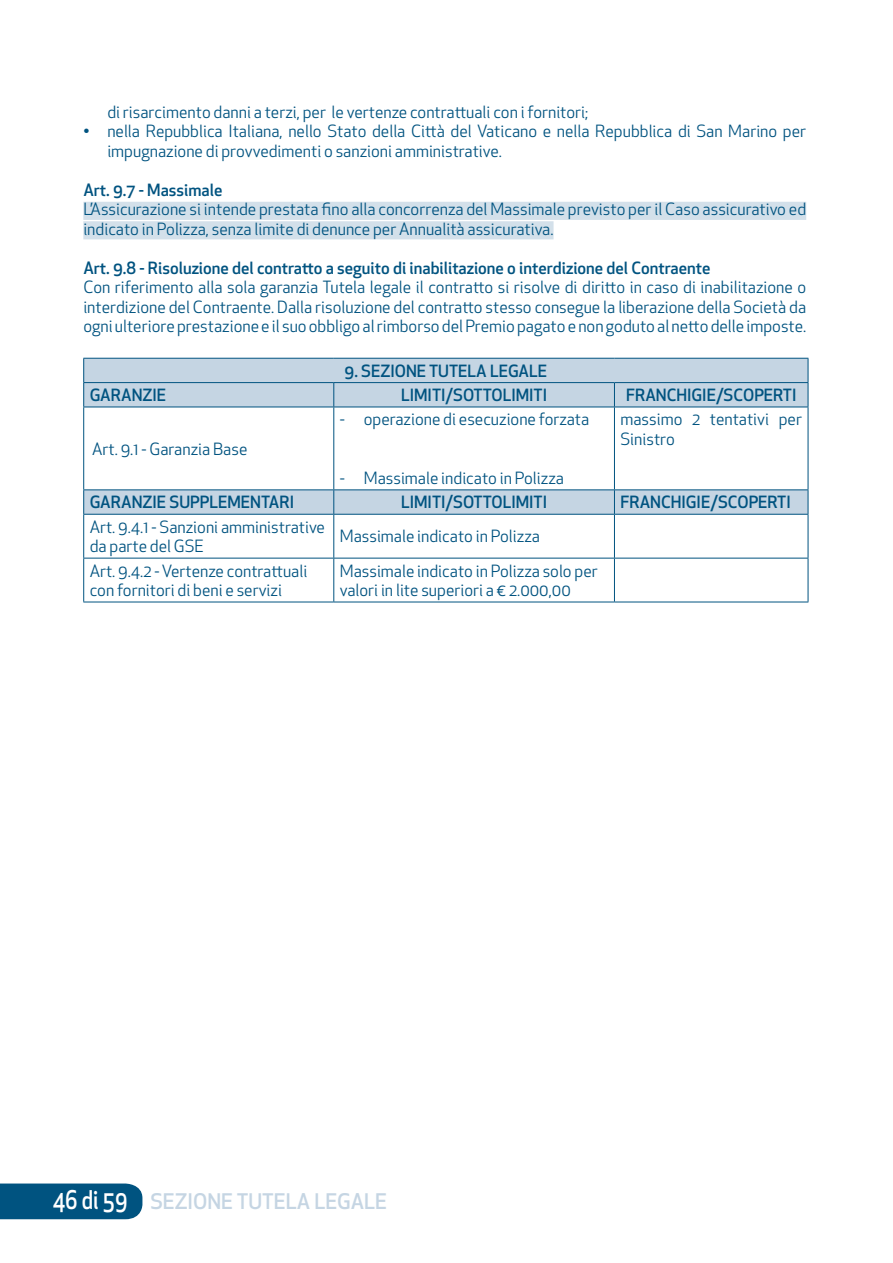
<style>
.page{position:relative;width:893px;height:1263px;background:#fff}
.page>*{position:absolute;margin:0;border:0;box-sizing:border-box;transform-origin:0 0}
.t1{font:500 25.2px "Apex New";color:#fff;scale:.83 1}
.t2{font:500 21px "Apex New";color:#c5d5e3}
.paragrafo_tabulazione{font:16.5px/19.5px "Apex New";color:#005380}
.t3{font:500 16.5px "Apex New";color:#005380}
</style>
<div class="page">
<div style="left:0;top:1183px;width:142px;height:36px;background:#005380"></div>
<div style="left:83px;top:202px;width:723px;height:18px;background:#d3e0ea"></div>
<div style="left:83px;top:221px;width:471px;height:18px;background:#d3e0ea"></div>
<svg style="left:84px;top:359px;width:724px;height:155px"></svg>
<hr style="left:83px;top:407px;width:251px;height:1px;background:#005380">
<hr style="left:83px;top:407px;width:1px;height:82px;background:#005380">
<hr style="left:83px;top:489px;width:251px;height:1px;background:#005380">
<hr style="left:334px;top:407px;width:280px;height:1px;background:#005380">
<hr style="left:333px;top:407px;width:1px;height:82px;background:#005380">
<hr style="left:614px;top:407px;width:194px;height:1px;background:#005380">
<hr style="left:614px;top:407px;width:1px;height:82px;background:#005380">
<hr style="left:808px;top:407px;width:1px;height:82px;background:#005380">
<hr style="left:334px;top:489px;width:280px;height:1px;background:#005380">
<hr style="left:614px;top:489px;width:194px;height:1px;background:#005380">
<hr style="left:83px;top:358px;width:251px;height:1px;background:#005380">
<hr style="left:334px;top:358px;width:280px;height:1px;background:#005380">
<hr style="left:614px;top:358px;width:194px;height:1px;background:#005380">
<hr style="left:83px;top:382px;width:251px;height:1px;background:#005380">
<svg style="left:83px;top:359px;width:1px;height:48px"></svg>
<hr style="left:334px;top:382px;width:280px;height:1px;background:#005380">
<svg style="left:333px;top:383px;width:1px;height:24px"></svg>
<hr style="left:614px;top:382px;width:194px;height:1px;background:#005380">
<svg style="left:614px;top:383px;width:1px;height:24px"></svg>
<svg style="left:808px;top:359px;width:1px;height:48px"></svg>
<svg style="left:83px;top:490px;width:1px;height:24px"></svg>
<svg style="left:333px;top:490px;width:1px;height:24px"></svg>
<svg style="left:614px;top:490px;width:1px;height:24px"></svg>
<svg style="left:808px;top:490px;width:1px;height:24px"></svg>
<hr style="left:83px;top:514px;width:251px;height:1px;background:#005380">
<hr style="left:83px;top:515px;width:1px;height:43px;background:#005380">
<hr style="left:334px;top:514px;width:280px;height:1px;background:#005380">
<hr style="left:333px;top:515px;width:1px;height:43px;background:#005380">
<hr style="left:614px;top:514px;width:194px;height:1px;background:#005380">
<hr style="left:614px;top:515px;width:1px;height:43px;background:#005380">
<hr style="left:808px;top:515px;width:1px;height:43px;background:#005380">
<hr style="left:83px;top:558px;width:251px;height:1px;background:#005380">
<hr style="left:83px;top:558px;width:1px;height:44px;background:#005380">
<hr style="left:334px;top:558px;width:280px;height:1px;background:#005380">
<hr style="left:333px;top:558px;width:1px;height:44px;background:#005380">
<hr style="left:614px;top:558px;width:194px;height:1px;background:#005380">
<hr style="left:614px;top:558px;width:1px;height:44px;background:#005380">
<hr style="left:808px;top:558px;width:1px;height:44px;background:#005380">
<hr style="left:83px;top:602px;width:251px;height:1px;background:#005380">
<hr style="left:334px;top:602px;width:280px;height:1px;background:#005380">
<hr style="left:614px;top:602px;width:194px;height:1px;background:#005380">
<p class="paragrafo_tabulazione" style="left:107px;top:102px;width:482px">di risarcimento danni a terzi, per le vertenze contrattuali con i fornitori;</p>
<p class="paragrafo_tabulazione" style="left:107px;top:121px;width:700px;text-indent:-24px">• nella Repubblica Italiana, nello Stato della Città del Vaticano e nella Repubblica di San Marino per impugnazione di provvedimenti o sanzioni amministrative.</p>
<p class="t3" style="left:83px;top:179px;width:141px">Art. 9.7 - Massimale</p>
<p class="paragrafo_tabulazione" style="left:83px;top:200px;width:724px">L’Assicurazione si intende prestata fino alla concorrenza del Massimale previsto per il Caso assicurativo ed indicato in Polizza, senza limite di denunce per Annualità assicurativa.</p>
<p class="t3" style="left:83px;top:257px;width:629px">Art. 9.8 - Risoluzione del contratto a seguito di inabilitazione o interdizione del Contraente</p>
<p class="paragrafo_tabulazione" style="left:83px;top:278px;width:724px;text-align:justify">Con riferimento alla sola garanzia Tutela legale il contratto si risolve di diritto in caso di inabilitazione o interdizione del Contraente. Dalla risoluzione del contratto stesso consegue la liberazione della Società da ogni ulteriore prestazione e il suo obbligo al rimborso del Premio pagato e non goduto al netto delle imposte.</p>
<p class="t3" style="left:345px;top:359px;width:204px">9. SEZIONE TUTELA LEGALE</p>
<p class="t3" style="left:90px;top:384px;width:78px">GARANZIE</p>
<p class="t3" style="left:401px;top:384px;width:147px">LIMITI/SOTTOLIMITI</p>
<p class="t3" style="left:626px;top:384px;width:172px">FRANCHIGIE/SCOPERTI</p>
<p class="paragrafo_tabulazione" style="left:92px;top:439px;width:157px">Art. 9.1 - Garanzia Base</p>
<p class="paragrafo_tabulazione" style="left:340px;top:410px;width:251px">- operazione di esecuzione forzata</p>
<p class="paragrafo_tabulazione" style="left:620px;top:410px;width:183px">massimo 2 tentativi per<br>Sinistro</p>
<p class="paragrafo_tabulazione" style="left:340px;top:468px;width:226px">- Massimale indicato in Polizza</p>
<p class="t3" style="left:90px;top:491px;width:206px">GARANZIE SUPPLEMENTARI</p>
<p class="t3" style="left:401px;top:491px;width:147px">LIMITI/SOTTOLIMITI</p>
<p class="t3" style="left:620px;top:491px;width:172px">FRANCHIGIE/SCOPERTI</p>
<p class="paragrafo_tabulazione" style="left:90px;top:517px;width:237px">Art. 9.4.1 - Sanzioni amministrative da parte del GSE</p>
<p class="paragrafo_tabulazione" style="left:340px;top:527px;width:202px">Massimale indicato in Polizza</p>
<p class="paragrafo_tabulazione" style="left:90px;top:561px;width:219px">Art. 9.4.2 - Vertenze contrattuali con fornitori di beni e servizi</p>
<p class="paragrafo_tabulazione" style="left:340px;top:561px;width:259px">Massimale indicato in Polizza solo per valori in lite superiori a € 2.000,00</p>
<h1 class="t1" style="left:53px;top:1183px;width:92px">46 di 59</h1>
<p class="t2" style="left:150px;top:1187px;width:238px">SEZIONE TUTELA LEGALE</p>
</div>
